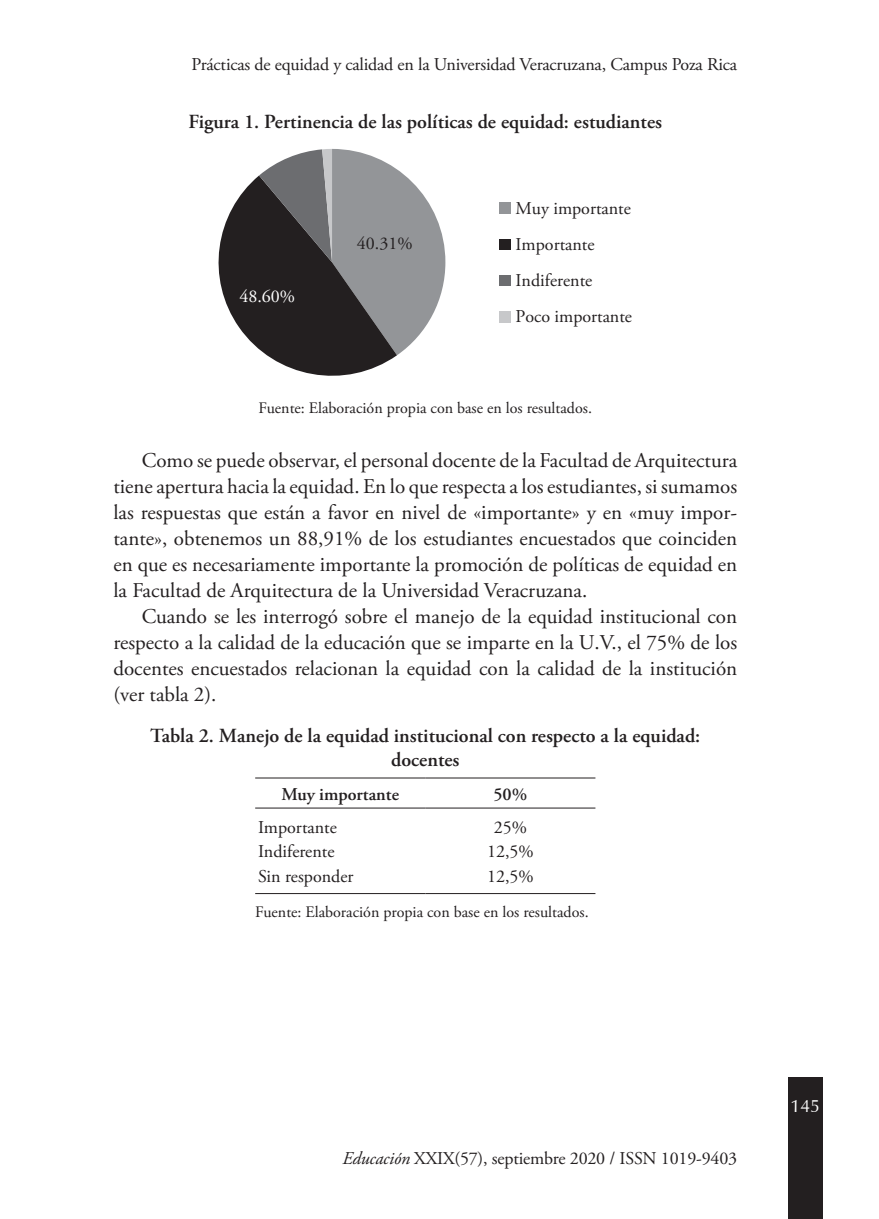
<style>
.page{position:relative;width:879px;height:1219px;background:#fff}
.page>*{position:absolute;margin:0;border:0;box-sizing:border-box;transform-origin:0 0}
.t1{font:21px/26px "Adobe Garamond Pro";color:#231f20;text-align:justify}
.t2{font:600 20px/24px "Adobe Garamond Pro";color:#231f20;text-align:center}
.t3{font:18px/36.2px "Adobe Garamond Pro";letter-spacing:-.01em;color:#231f20}
.t4{font:600 18px "Adobe Garamond Pro";color:#231f20}
.t5{font:18px "Adobe Garamond Pro";color:#fff}
.t6{font:18px "Zapf Humanist 601 BT";color:#fff}
.t7{font:16px "Adobe Garamond Pro";color:#231f20}
.s1{font-style:italic}
</style>
<div class="page">
<div style="left:788px;top:1077px;width:34px;height:142px;background:#231f20"></div>
<svg style="left:219px;top:149px;width:226px;height:227px"></svg>
<div style="left:500px;top:202px;width:11px;height:12px;background:#939598"></div>
<div style="left:500px;top:239px;width:11px;height:11px;background:#231f20"></div>
<div style="left:500px;top:275px;width:11px;height:11px;background:#6c6d70"></div>
<div style="left:500px;top:311px;width:11px;height:11px;background:#c7c8ca"></div>
<hr style="left:255px;top:777px;width:170px;height:1px;background:#231f20">
<hr style="left:425px;top:777px;width:170px;height:1px;background:#231f20">
<hr style="left:255px;top:807px;width:170px;height:1px;background:#231f20">
<hr style="left:425px;top:807px;width:170px;height:1px;background:#231f20">
<hr style="left:255px;top:893px;width:170px;height:1px;background:#231f20">
<hr style="left:425px;top:893px;width:170px;height:1px;background:#231f20">
<p class="t3" style="left:192px;top:47px;width:547px">Prácticas de equidad y calidad en la Universidad Veracruzana, Campus Poza Rica</p>
<p class="t2" style="left:188px;top:110px;width:475px">Figura 1. Pertinencia de las políticas de equidad: estudiantes</p>
<p class="t5" style="left:239px;top:286px;width:57px">48.60%</p>
<p class="t3" style="left:357px;top:226px;width:57px">40.31%</p>
<p class="t3" style="left:515px;top:191px;width:118px">Muy importante<br>Importante<br>Indiferente<br>Poco importante</p>
<p class="t7" style="left:258px;top:398px;width:335px">Fuente: Elaboración propia con base en los resultados.</p>
<p class="t1" style="left:113px;top:448px;width:625px;text-indent:28px">Como se puede observar, el personal docente de la Facultad de Arquitectura tiene apertura hacia la equidad. En lo que respecta a los estudiantes, si sumamos las respuestas que están a favor en nivel de «importante» y en «muy impor&shy;tante», obtenemos un 88,91% de los estudiantes encuestados que coinciden en que es necesariamente importante la promoción de políticas de equidad en la Facultad de Arquitectura de la Universidad Veracruzana.</p>
<p class="t1" style="left:113px;top:604px;width:625px;text-indent:28px">Cuando se les interrogó sobre el manejo de la equidad institucional con respecto a la calidad de la educación que se imparte en la U.V., el 75% de los docentes encuestados relacionan la equidad con la calidad de la institución (ver tabla 2).</p>
<p class="t2" style="left:150px;top:724px;width:552px">Tabla 2. Manejo de la equidad institucional con respecto a la equidad: docentes</p>
<p class="t4" style="left:281px;top:783px;width:119px">Muy importante</p>
<p class="t4" style="left:493px;top:783px;width:35px">50%</p>
<p class="t3" style="left:258px;top:810px;width:80px">Importante</p>
<p class="t3" style="left:494px;top:810px;width:35px">25%</p>
<p class="t3" style="left:258px;top:834px;width:78px">Indiferente</p>
<p class="t3" style="left:487px;top:834px;width:48px">12,5%</p>
<p class="t3" style="left:258px;top:858px;width:97px">Sin responder</p>
<p class="t3" style="left:487px;top:858px;width:48px">12,5%</p>
<p class="t7" style="left:255px;top:902px;width:335px">Fuente: Elaboración propia con base en los resultados.</p>
<p class="t3" style="left:342px;top:1141px;width:396px"><span class="s1">Educación</span> XXIX(57), septiembre 2020 / ISSN 1019-9403</p>
<p class="t6" style="left:790px;top:1094px;width:31px">145</p>
</div>
